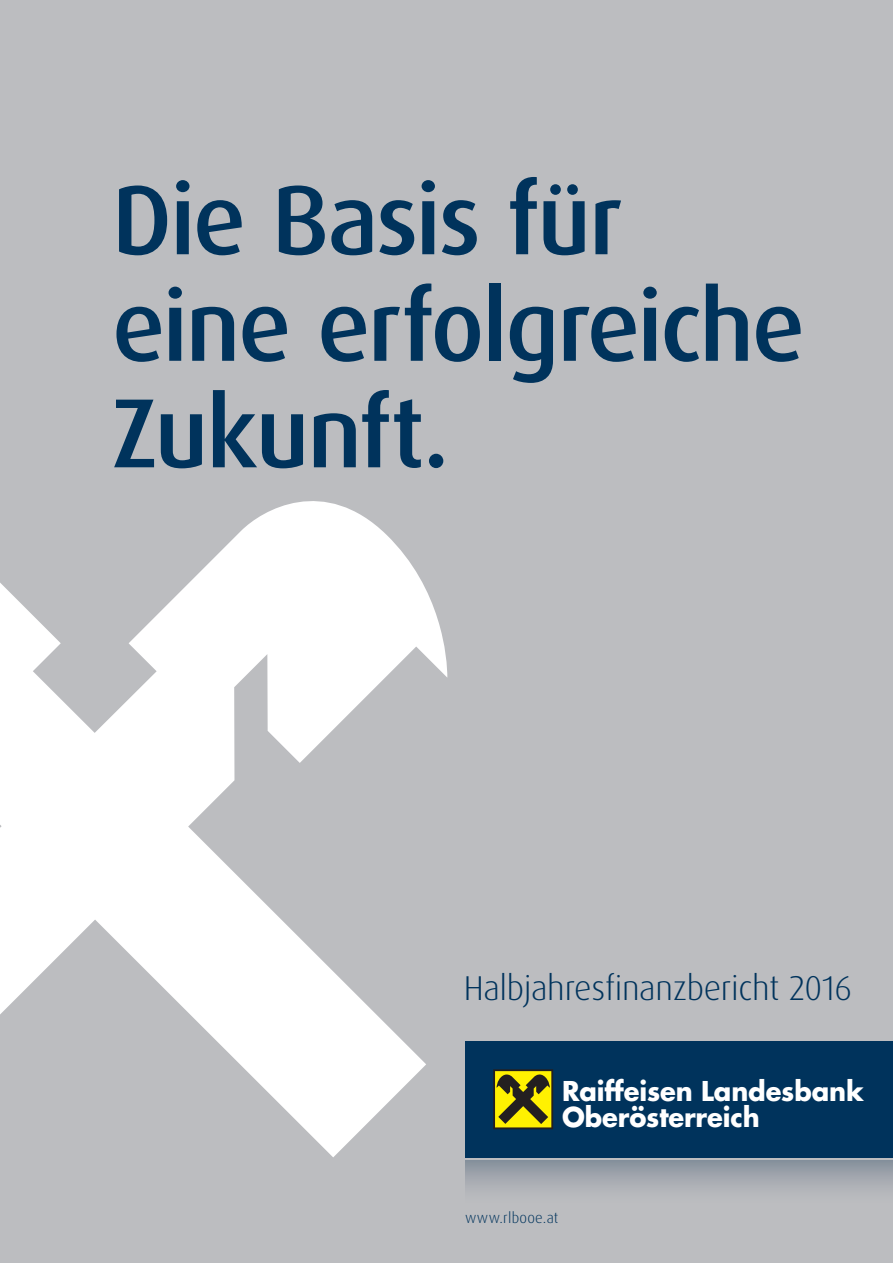
<style>
.page{position:relative;width:893px;height:1263px;background:#bcbdc0}
.page>*{position:absolute;margin:0;border:0;box-sizing:border-box;transform-origin:0 0}
.t1{font:500 98.4px/106.5px "Dax Pro";letter-spacing:-.025em;color:#00335c}
.t2{font:300 34.5px "Dax Pro";letter-spacing:-.01em;color:#00335c}
.t3{font:700 26.55px/26.5px "Futura LT Pro";letter-spacing:-.005em;color:#fff}
.t4{font:300 15px "Dax Pro";letter-spacing:.02em;color:#00335c}
</style>
<div class="page">
<svg style="left:0;top:501px;width:447px;height:656px"></svg>
<div style="left:465px;top:1041px;width:428px;height:116px;background:#00335c"></div>
<svg style="left:493px;top:1069px;width:60px;height:60px"></svg>
<div style="left:495px;top:1071px;width:56px;height:56px;background:#fff101"></div>
<svg style="left:497px;top:1074px;width:53px;height:50px"></svg>
<div style="left:465px;top:1160px;width:428px;height:43px;background:linear-gradient(to bottom,#89939e,#c2c2c4)"></div>
<p class="t1" style="left:112px;top:167px;width:694px">Die Basis für eine erfolgreiche<br>Zukunft.</p>
<p class="t2" style="left:464px;top:966px;width:390px">Halbjahresfinanzbericht 2016</p>
<p class="t3" style="left:562px;top:1077px;width:303px">Raiffeisen Landesbank<br>Oberösterreich</p>
<p class="t4" style="left:465px;top:1208px;width:95px">www.rlbooe.at</p>
</div>
